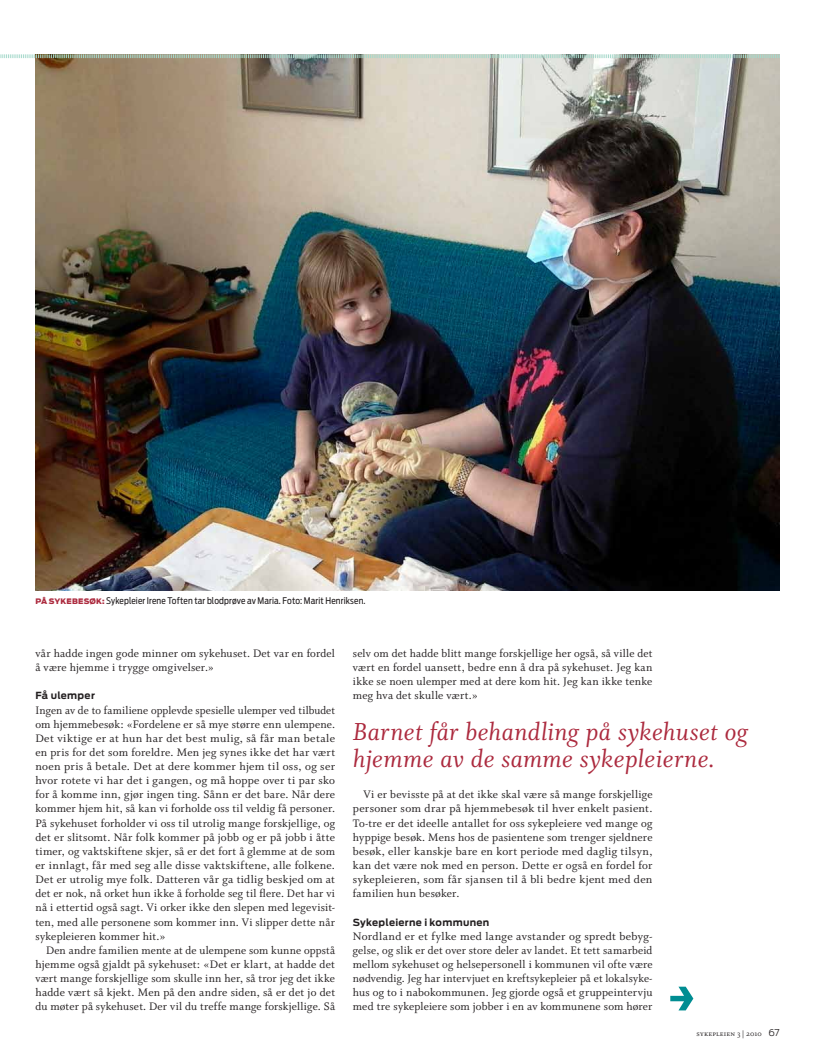
<style>
.page{position:relative;width:815px;height:1053px;background:#fff}
.page>*{position:absolute;margin:0;border:0;box-sizing:border-box;transform-origin:0 0}
.t1{font:27.5px/27.5px "Whitman Italic LF";letter-spacing:.01em;color:#ac2a3e}
.t2{font:12.12px/14.1px "Whitman Roman LF";letter-spacing:.015em;color:#231f20;text-align:justify}
.t3{font:700 9.75px "Antenna";letter-spacing:.03em;color:#231f20}
.t4{font:9.12px "Antenna Cond";letter-spacing:.015em;color:#231f20}
.t5{font:8.12px "Whitman Small Caps Os F";letter-spacing:.02em;color:#231f20}
.s1{font-family:"Antenna";font-weight:900;font-size:7.5px;color:#ac2a3e}
.s2{font-family:"Antenna";font-weight:300;font-size:9.38px}
</style>
<div class="page">
<svg style="left:670px;top:986px;width:23px;height:24px"></svg>
<img style="left:35px;top:59px;width:745px;height:532px">
<svg style="left:0;top:54px;width:780px;height:5px;background:#acbdaf"></svg>
<p class="t4" style="left:35px;top:595px;width:332px"><span class="s1">PÅ SYKEBESØK:</span> Sykepleier Irene Toften tar blodprøve av Maria. Foto: Marit Henriksen.</p>
<p class="t2" style="left:35px;top:646px;width:301px">vår hadde ingen gode minner om sykehuset. Det var en fordel å være hjemme i trygge omgivelser.»</p>
<p class="t3" style="left:35px;top:690px;width:61px">Få ulemper</p>
<p class="t2" style="left:35px;top:703px;width:301px">Ingen av de to familiene opplevde spesielle ulemper ved tilbudet om hjemmebesøk: «Fordelene er så mye større enn ulempene.<br>Det viktige er at hun har det best mulig, så får man betale en pris for det som foreldre. Men jeg synes ikke det har vært noen pris å betale. Det at dere kommer hjem til oss, og ser hvor rotete vi har det i gangen, og må hoppe over ti par sko for å komme inn, gjør ingen ting. Sånn er det bare. Når dere kommer hjem hit, så kan vi forholde oss til veldig få personer.<br>På sykehuset forholder vi oss til utrolig mange forskjellige, og det er slitsomt. Når folk kommer på jobb og er på jobb i åtte timer, og vaktskiftene skjer, så er det fort å glemme at de som er innlagt, får med seg alle disse vaktskiftene, alle folkene.<br>Det er utrolig mye folk. Datteren vår ga tidlig beskjed om at det er nok, nå orket hun ikke å forholde seg til flere. Det har vi nå i ettertid også sagt. Vi orker ikke den slepen med legevisit&shy;ten, med alle personene som kommer inn. Vi slipper dette når sykepleieren kommer hit.»</p>
<p class="t2" style="left:35px;top:943px;width:301px;text-indent:11px">Den andre familien mente at de ulempene som kunne oppstå hjemme også gjaldt på sykehuset: «Det er klart, at hadde det vært mange forskjellige som skulle inn her, så tror jeg det ikke hadde vært så kjekt. Men på den andre siden, så er det jo det du møter på sykehuset. Der vil du treffe mange forskjellige. Så</p>
<p class="t2" style="left:353px;top:646px;width:301px">selv om det hadde blitt mange forskjellige her også, så ville det vært en fordel uansett, bedre enn å dra på sykehuset. Jeg kan ikke se noen ulemper med at dere kom hit. Jeg kan ikke tenke meg hva det skulle vært.»</p>
<h1 class="t1" style="left:353px;top:718px;width:396px">Barnet får behandling på sykehuset og hjemme av de samme sykepleierne.</h1>
<p class="t2" style="left:353px;top:787px;width:301px;text-indent:11px">Vi er bevisste på at det ikke skal være så mange forskjellige personer som drar på hjemmebesøk til hver enkelt pasient.<br>To-tre er det ideelle antallet for oss sykepleiere ved mange og hyppige besøk. Mens hos de pasientene som trenger sjeldnere besøk, eller kanskje bare en kort periode med daglig tilsyn, kan det være nok med en person. Dette er også en fordel for sykepleieren, som får sjansen til å bli bedre kjent med den familien hun besøker.</p>
<p class="t3" style="left:353px;top:916px;width:138px">Sykepleierne i kommunen</p>
<p class="t2" style="left:353px;top:929px;width:301px">Nordland er et fylke med lange avstander og spredt bebyg&shy;gelse, og slik er det over store deler av landet. Et tett samarbeid mellom sykehuset og helsepersonell i kommunen vil ofte være nødvendig. Jeg har intervjuet en kreftsykepleier på et lokalsyke&shy;hus og to i nabokommunen. Jeg gjorde også et gruppeintervju med tre sykepleiere som jobber i en av kommunene som hører</p>
<p class="t5" style="left:696px;top:1029px;width:85px">sykepleien 3 | 2010 <span class="s2">67</span></p>
</div>
